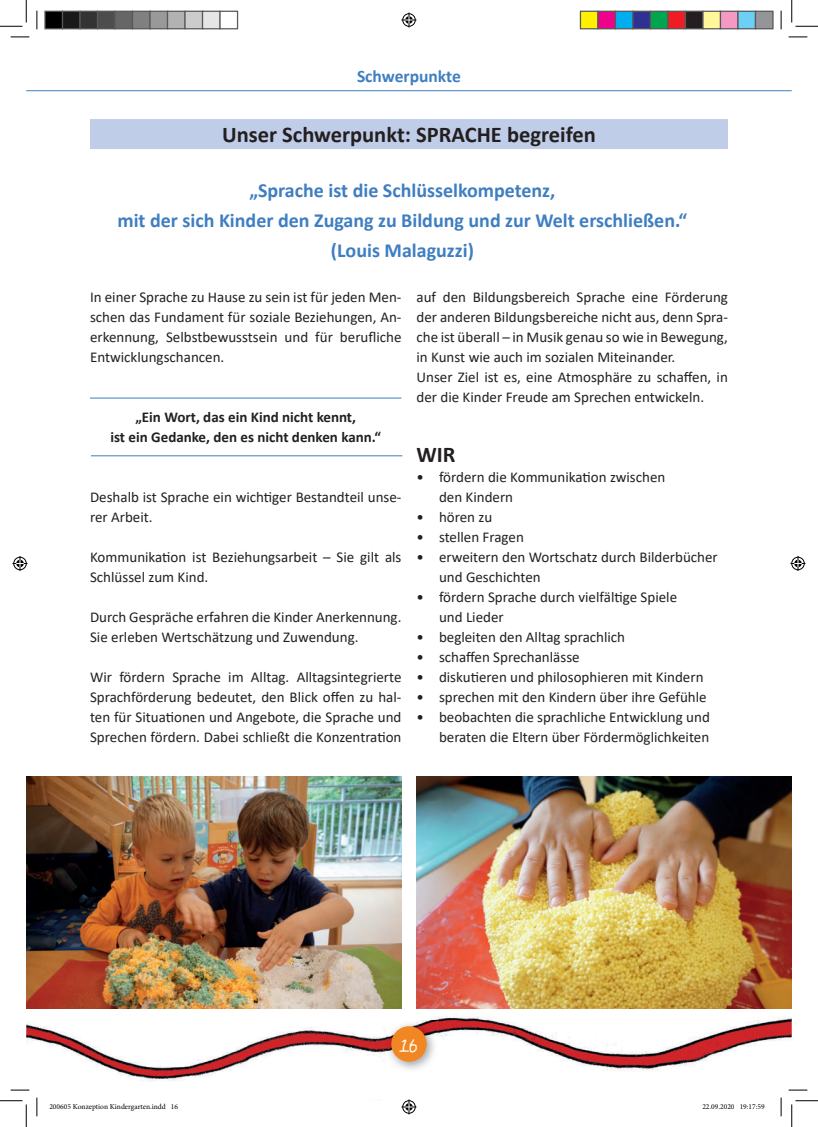
<style>
.page{position:relative;width:818px;height:1127px;background:#fff}
.page>*{position:absolute;margin:0;border:0;box-sizing:border-box;transform-origin:0 0}
.t1{font:700 22.5px "Calibri";color:#231f20}
.t2{font:700 20px/30px "Calibri";color:#3e7ec1;text-align:center}
.t3{font:20px "Kindergarten";color:#fff}
.t4{font:700 17.5px "Calibri";color:#3e7ec1}
.t5{font:15px/20px "Calibri";color:#231f20}
.t6{font:700 15px/20px "Calibri";color:#231f20;text-align:center}
.t7{font:7.5px "Minion Pro";color:#000}
</style>
<div class="page">
<img style="left:26px;top:990px;width:766px;height:101px">
<img style="left:386px;top:1020px;width:51px;height:51px">
<div style="left:391px;top:1025px;width:36px;height:36px;background:#f18722;border-radius:50%"></div>
<hr style="left:26px;top:90px;width:766px;height:1px;background:#3e7ec1">
<div style="left:90px;top:119px;width:638px;height:30px;background:#c0cde8"></div>
<hr style="left:90px;top:397px;width:311px;height:1px;background:#3e7ec1">
<hr style="left:91px;top:455px;width:311px;height:1px;background:#3e7ec1">
<img style="left:26px;top:776px;width:375px;height:232px">
<img style="left:416px;top:776px;width:376px;height:232px">
<svg style="left:11px;top:36px;width:18px;height:2px"></svg>
<svg style="left:788px;top:36px;width:19px;height:2px"></svg>
<svg style="left:11px;top:1088px;width:18px;height:2px"></svg>
<svg style="left:788px;top:1088px;width:19px;height:2px"></svg>
<svg style="left:36px;top:11px;width:2px;height:18px"></svg>
<svg style="left:36px;top:1097px;width:2px;height:18px"></svg>
<svg style="left:780px;top:11px;width:2px;height:18px"></svg>
<svg style="left:780px;top:1097px;width:2px;height:18px"></svg>
<svg style="left:0;top:0;width:27px;height:27px"></svg>
<svg style="left:0;top:1100px;width:27px;height:26px"></svg>
<svg style="left:791px;top:0;width:27px;height:27px"></svg>
<svg style="left:791px;top:1100px;width:27px;height:26px"></svg>
<svg style="left:401px;top:13px;width:15px;height:15px"></svg>
<svg style="left:401px;top:1099px;width:15px;height:15px"></svg>
<svg style="left:13px;top:556px;width:15px;height:15px"></svg>
<svg style="left:790px;top:556px;width:15px;height:15px"></svg>
<div style="left:45px;top:11px;width:18px;height:18px;background:#000"></div>
<div style="left:44px;top:11px;width:19px;height:18px;border:1px solid #595959"></div>
<div style="left:63px;top:11px;width:17px;height:18px;background:#191919"></div>
<div style="left:62px;top:11px;width:19px;height:18px;border:1px solid #595959"></div>
<div style="left:80px;top:11px;width:18px;height:18px;background:#333"></div>
<div style="left:79px;top:11px;width:19px;height:18px;border:1px solid #595959"></div>
<div style="left:98px;top:11px;width:17px;height:18px;background:#4d4d4d"></div>
<div style="left:97px;top:11px;width:19px;height:18px;border:1px solid #595959"></div>
<div style="left:115px;top:11px;width:18px;height:18px;background:#666"></div>
<div style="left:114px;top:11px;width:19px;height:18px;border:1px solid #595959"></div>
<div style="left:133px;top:11px;width:17px;height:18px;background:#808080"></div>
<div style="left:132px;top:11px;width:19px;height:18px;border:1px solid #595959"></div>
<div style="left:150px;top:11px;width:18px;height:18px;background:#999"></div>
<div style="left:149px;top:11px;width:19px;height:18px;border:1px solid #595959"></div>
<div style="left:168px;top:11px;width:17px;height:18px;background:#b2b2b2"></div>
<div style="left:167px;top:11px;width:19px;height:18px;border:1px solid #595959"></div>
<div style="left:185px;top:11px;width:18px;height:18px;background:#ccc"></div>
<div style="left:184px;top:11px;width:19px;height:18px;border:1px solid #595959"></div>
<div style="left:203px;top:11px;width:17px;height:18px;background:#e5e5e5"></div>
<div style="left:202px;top:11px;width:19px;height:18px;border:1px solid #595959"></div>
<div style="left:219px;top:11px;width:19px;height:18px;border:1px solid #595959"></div>
<div style="left:580px;top:11px;width:18px;height:18px;background:#fff101"></div>
<div style="left:580px;top:11px;width:18px;height:18px;border:1px solid #595959"></div>
<div style="left:598px;top:11px;width:17px;height:18px;background:#ed028c"></div>
<div style="left:597px;top:11px;width:19px;height:18px;border:1px solid #595959"></div>
<div style="left:615px;top:11px;width:18px;height:18px;background:#00aeef"></div>
<div style="left:615px;top:11px;width:18px;height:18px;border:1px solid #595959"></div>
<div style="left:633px;top:11px;width:17px;height:18px;background:#2e3092"></div>
<div style="left:632px;top:11px;width:19px;height:18px;border:1px solid #595959"></div>
<div style="left:650px;top:11px;width:18px;height:18px;background:#00a54f"></div>
<div style="left:650px;top:11px;width:18px;height:18px;border:1px solid #595959"></div>
<div style="left:668px;top:11px;width:17px;height:18px;background:#ee1d23"></div>
<div style="left:667px;top:11px;width:19px;height:18px;border:1px solid #595959"></div>
<div style="left:685px;top:11px;width:18px;height:18px;background:#231f20"></div>
<div style="left:685px;top:11px;width:18px;height:18px;border:1px solid #595959"></div>
<div style="left:703px;top:11px;width:17px;height:18px;background:#fff79a"></div>
<div style="left:702px;top:11px;width:19px;height:18px;border:1px solid #595959"></div>
<div style="left:720px;top:11px;width:18px;height:18px;background:#f499c2"></div>
<div style="left:720px;top:11px;width:18px;height:18px;border:1px solid #595959"></div>
<div style="left:738px;top:11px;width:17px;height:18px;background:#6bcff6"></div>
<div style="left:737px;top:11px;width:19px;height:18px;border:1px solid #595959"></div>
<div style="left:755px;top:11px;width:18px;height:18px;background:#939598"></div>
<div style="left:755px;top:11px;width:18px;height:18px;border:1px solid #595959"></div>
<p class="t4" style="left:357px;top:70px;width:105px">Schwerpunkte</p>
<h1 class="t1" style="left:222px;top:119px;width:375px">Unser Schwerpunkt: SPRACHE begreifen</h1>
<h2 class="t2" style="left:117px;top:175px;width:571px">„Sprache ist die Schlüsselkompetenz,<br>mit der sich Kinder den Zugang zu Bildung und zur Welt erschließen.“ (Louis Malaguzzi)</h2>
<p class="t5" style="left:416px;top:287px;width:313px">auf den Bildungsbereich Sprache eine Förderung der anderen Bildungsbereiche nicht aus, denn Spra&shy;che ist überall – in Musik genau so wie in Bewegung, in Kunst wie auch im sozialen Miteinander.<br>Unser Ziel ist es, eine Atmosphäre zu schaffen, in der die Kinder Freude am Sprechen entwickeln.</p>
<p class="t5" style="left:90px;top:287px;width:313px;text-align:justify">In einer Sprache zu Hause zu sein ist für jeden Men&shy;schen das Fundament für soziale Beziehungen, An&shy;erkennung, Selbstbewusstsein und für berufliche Entwicklungschancen.</p>
<p class="t6" style="left:110px;top:407px;width:272px">„Ein Wort, das ein Kind nicht kennt,<br>ist ein Gedanke, den es nicht denken kann.“</p>
<p class="t5" style="left:90px;top:487px;width:313px">Deshalb ist Sprache ein wichtiger Bestandteil unse&shy;rer Arbeit.</p>
<p class="t5" style="left:90px;top:547px;width:313px">Kommunikation ist Beziehungsarbeit – Sie gilt als<br>Schlüssel zum Kind.</p>
<p class="t5" style="left:90px;top:607px;width:313px">Durch Gespräche erfahren die Kinder Anerkennung.<br>Sie erleben Wertschätzung und Zuwendung.</p>
<p class="t5" style="left:90px;top:667px;width:313px;text-align:justify">Wir fördern Sprache im Alltag. Alltagsintegrierte Sprachförderung bedeutet, den Blick offen zu hal&shy;ten für Situationen und Angebote, die Sprache und Sprechen fördern. Dabei schließt die Konzentration</p>
<h1 class="t1" style="left:416px;top:439px;width:41px">WIR</h1>
<p class="t5" style="left:439px;top:467px;width:228px;text-indent:-22px">• fördern die Kommunikation zwischen den Kindern</p>
<p class="t5" style="left:416px;top:507px;width:77px">• hören zu</p>
<p class="t5" style="left:416px;top:527px;width:109px">• stellen Fragen</p>
<p class="t5" style="left:439px;top:547px;width:280px;text-indent:-22px">• erweitern den Wortschatz durch Bilderbücher und Geschichten</p>
<p class="t5" style="left:439px;top:586px;width:240px;text-indent:-22px">• fördern Sprache durch vielfältige Spiele und Lieder</p>
<p class="t5" style="left:416px;top:626px;width:210px">• begleiten den Alltag sprachlich</p>
<p class="t5" style="left:416px;top:646px;width:165px">• schaffen Sprechanlässe</p>
<p class="t5" style="left:416px;top:666px;width:289px">• diskutieren und philosophieren mit Kindern</p>
<p class="t5" style="left:416px;top:686px;width:292px">• sprechen mit den Kindern über ihre Gefühle</p>
<p class="t5" style="left:416px;top:706px;width:295px;text-align:right">• beobachten die sprachliche Entwicklung und beraten die Eltern über Fördermöglichkeiten</p>
<h2 class="t3" style="left:399px;top:1038px;width:19px">16</h2>
<p class="t7" style="left:49px;top:1103px;width:130px">200605 Konzeption Kindergarten.indd 16</p>
<p class="t7" style="left:702px;top:1103px;width:64px">22.09.2020 19:17:59</p>
</div>
